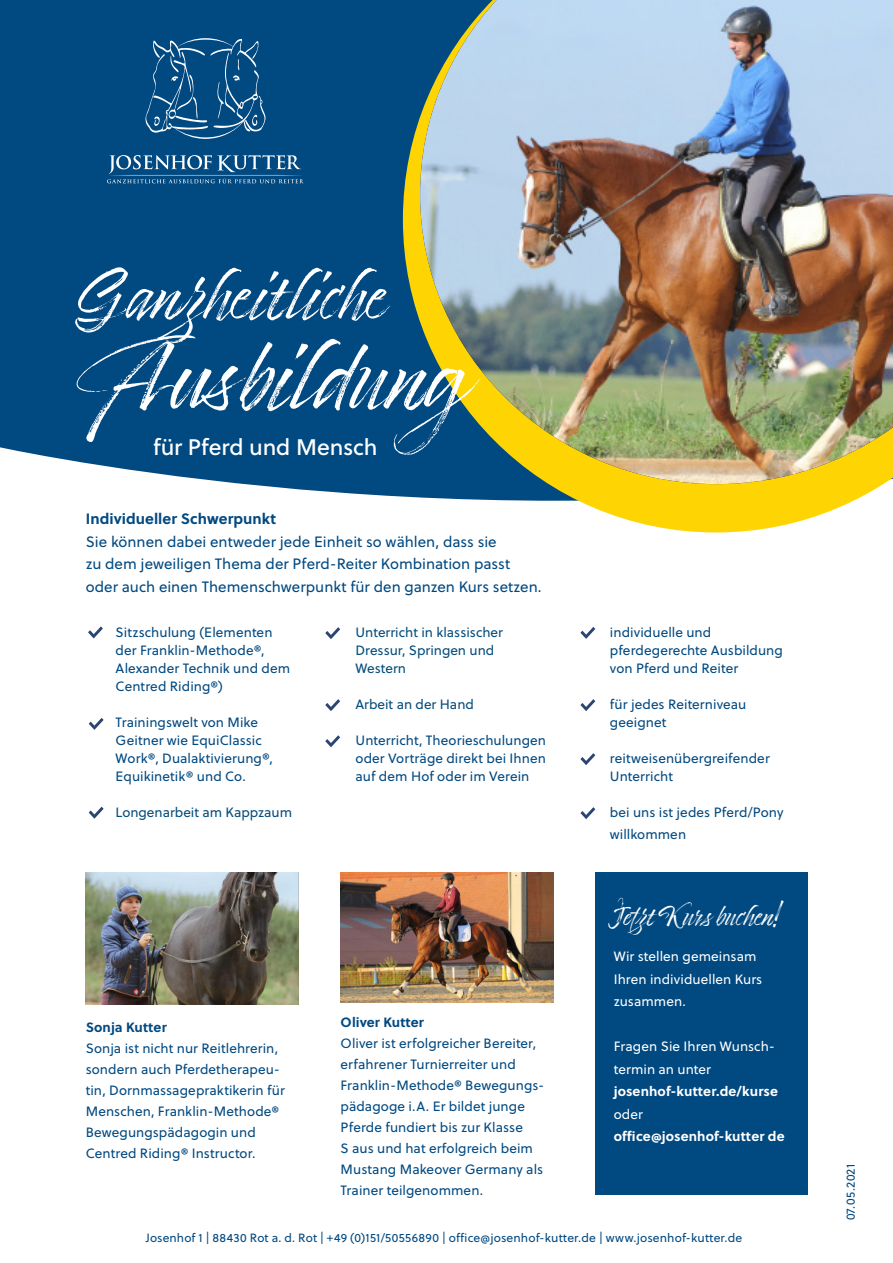
<style>
.page{position:relative;width:893px;height:1263px;background:#fff}
.page>*{position:absolute;margin:0;border:0;box-sizing:border-box;transform-origin:0 0}
.t1{font:82.5px "Timberline";color:#fff}
.t2{font:60px "Timberline";letter-spacing:.005em;color:#fff}
.t3{font:24px "Timberline";letter-spacing:-.005em;color:#fff}
.t4{font:22.5px "Soleil Bk";letter-spacing:-.005em;color:#fff}
.t5{font:15px "Soleil";color:#004981}
.t6{font:700 15px "Soleil";letter-spacing:.005em;color:#004981}
.t7{font:13.5px/18px "Soleil";letter-spacing:.005em;color:#004981}
.t8{font:13.5px "Soleil";color:#044c7b}
.t9{font:13.5px/22.5px "Soleil";letter-spacing:.005em;color:#fff}
.t10{font:700 13.5px/22.5px "Soleil";letter-spacing:.01em;color:#fff}
.t11{font:700 13.5px "Soleil";letter-spacing:.01em;color:#004981}
.t12{font:12px "Soleil";letter-spacing:.015em;color:#004981}
.s1{font-weight:400}
</style>
<div class="page">
<div style="left:0;top:0;width:893px;height:340px;background:#004981"></div>
<svg style="left:0;top:183px;width:732px;height:350px;fill:#004981"></svg>
<svg style="left:403px;top:117px;width:481px;height:415px"></svg>
<img style="left:420px;top:0;width:473px;height:484px">
<svg style="left:145px;top:38px;width:121px;height:101px"></svg>
<svg style="left:107px;top:155px;width:196px;height:28px"></svg>
<svg style="left:88px;top:626px;width:15px;height:12px"></svg>
<svg style="left:89px;top:718px;width:15px;height:12px"></svg>
<svg style="left:89px;top:807px;width:15px;height:12px"></svg>
<svg style="left:325px;top:699px;width:15px;height:12px"></svg>
<svg style="left:325px;top:735px;width:15px;height:12px"></svg>
<svg style="left:325px;top:627px;width:15px;height:12px"></svg>
<img style="left:86px;top:872px;width:212px;height:132px">
<img style="left:341px;top:873px;width:212px;height:129px">
<div style="left:595px;top:872px;width:213px;height:323px;background:#004981"></div>
<svg style="left:580px;top:627px;width:15px;height:12px"></svg>
<svg style="left:580px;top:699px;width:15px;height:12px"></svg>
<svg style="left:580px;top:753px;width:15px;height:12px"></svg>
<svg style="left:580px;top:807px;width:15px;height:12px"></svg>
<p class="t2" style="left:77px;top:262px;width:310px">Ganzheitliche</p>
<p class="t1" style="left:77px;top:331px;width:436px">Ausbildung</p>
<p class="t4" style="left:153px;top:430px;width:226px">für Pferd und Mensch</p>
<p class="t6" style="left:86px;top:507px;width:192px">Individueller Schwerpunkt</p>
<p class="t5" style="left:86px;top:531px;width:412px">Sie können dabei entweder jede Einheit so wählen, dass sie</p>
<p class="t5" style="left:86px;top:553px;width:426px">zu dem jeweiligen Thema der Pferd-Reiter Kombination passt</p>
<p class="t5" style="left:86px;top:576px;width:457px">oder auch einen Themenschwerpunkt für den ganzen Kurs setzen.</p>
<p class="t7" style="left:116px;top:623px;width:176px">Sitzschulung (Elementen der Franklin-Methode®,<br>Alexander Technik und dem<br>Centred Riding®)</p>
<p class="t7" style="left:116px;top:713px;width:144px">Trainingswelt von Mike</p>
<p class="t7" style="left:116px;top:731px;width:159px">Geitner wie EquiClassic<br>Work®, Dualaktivierung®,<br>Equikinetik® und Co.</p>
<p class="t8" style="left:116px;top:803px;width:178px">Longenarbeit am Kappzaum</p>
<p class="t8" style="left:355px;top:623px;width:149px">Unterricht in klassischer</p>
<p class="t8" style="left:355px;top:641px;width:140px">Dressur, Springen und</p>
<p class="t8" style="left:355px;top:659px;width:52px">Western</p>
<p class="t8" style="left:355px;top:695px;width:120px">Arbeit an der Hand</p>
<p class="t7" style="left:355px;top:731px;width:192px;text-align:justify">Unterricht, Theorieschulungen oder Vorträge direkt bei Ihnen auf dem Hof oder im Verein</p>
<p class="t11" style="left:86px;top:1017px;width:82px">Sonja Kutter</p>
<p class="t7" style="left:86px;top:1038px;width:201px;line-height:21px">Sonja ist nicht nur Reitlehrerin, sondern auch Pferdetherapeu&shy;tin, Dornmassagepraktikerin für<br>Menschen, Franklin-Methode®<br>Bewegungspädagogin und</p>
<p class="t7" style="left:86px;top:1144px;width:171px">Centred Riding® Instructor.</p>
<p class="t11" style="left:341px;top:1012px;width:85px">Oliver Kutter</p>
<p class="t7" style="left:341px;top:1033px;width:205px;line-height:21px">Oliver ist erfolgreicher Bereiter, erfahrener Turnierreiter und<br>Franklin-Methode® Bewegungs&shy;pädagoge i.A. Er bildet junge<br>Pferde fundiert bis zur Klasse<br>S aus und hat erfolgreich beim<br>Mustang Makeover Germany als<br>Trainer teilgenommen.</p>
<p class="t7" style="left:610px;top:623px;width:174px">individuelle und pferdegerechte Ausbildung von Pferd und Reiter</p>
<p class="t7" style="left:610px;top:695px;width:138px">für jedes Reiterniveau geeignet</p>
<p class="t7" style="left:610px;top:749px;width:161px">reitweisenübergreifender<br>Unterricht</p>
<p class="t7" style="left:610px;top:801px;width:175px;line-height:22.5px">bei uns ist jedes Pferd/Pony willkommen</p>
<p class="t3" style="left:610px;top:903px;width:175px">Jetzt Kurs buchen!</p>
<p class="t9" style="left:614px;top:945px;width:150px">Wir stellen gemeinsam<br>Ihren individuellen Kurs zusammen.</p>
<p class="t9" style="left:614px;top:1035px;width:163px">Fragen Sie Ihren Wunsch&shy;termin an unter</p>
<p class="t10" style="left:614px;top:1080px;width:166px">josenhof-kutter.de/kurse <span class="s1">oder</span></p>
<p class="t10" style="left:614px;top:1125px;width:172px">office@josenhof-kutter de</p>
<p class="t12" style="left:146px;top:1228px;width:598px">Josenhof 1 | 88430 Rot a. d. Rot | +49 (0)151/50556890 | office@josenhof-kutter.de | www.josenhof-kutter.de</p>
<p class="t12" style="left:842px;top:1220px;width:58px;rotate:-90deg">07.05.2021</p>
</div>
